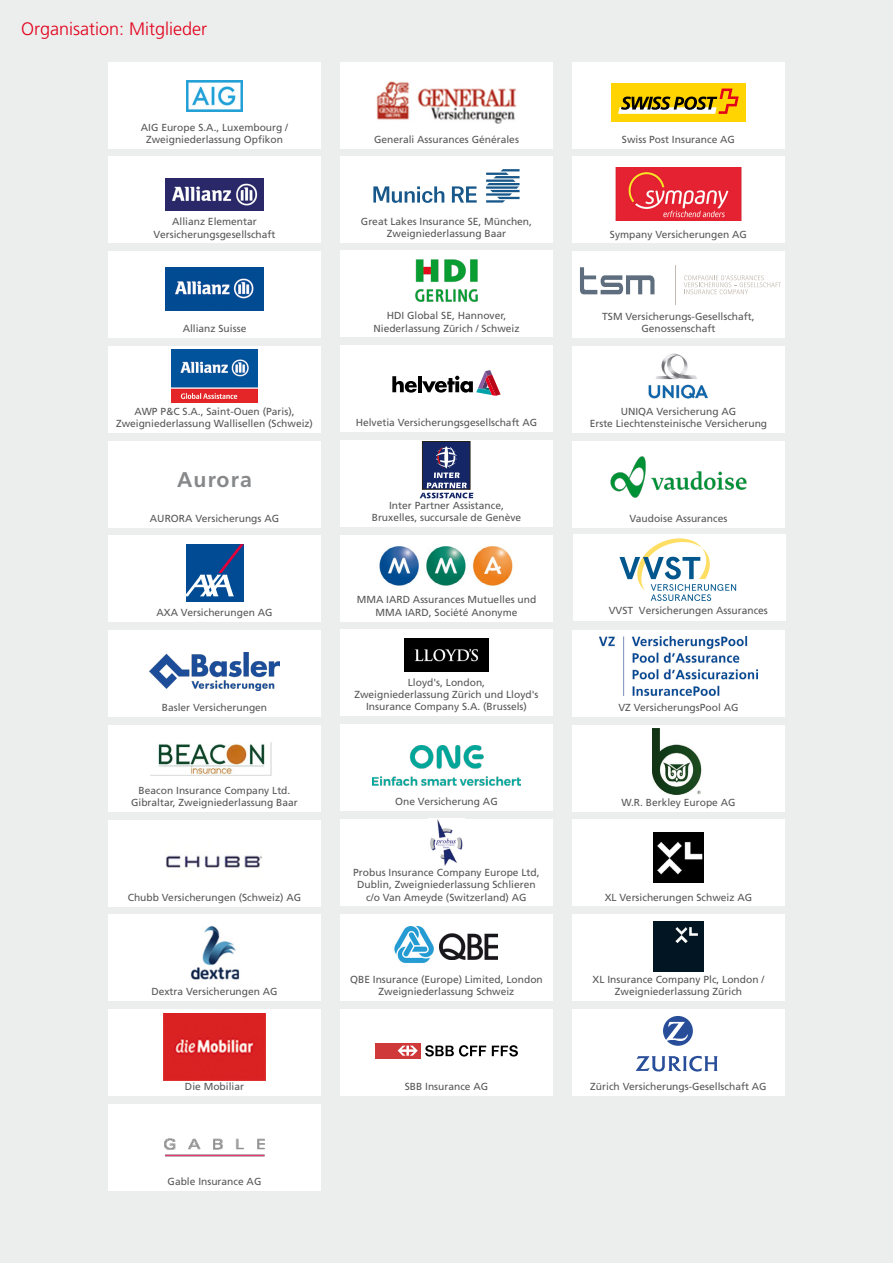
<style>
.page{position:relative;width:893px;height:1263px;background:#eceded}
.page>*{position:absolute;margin:0;border:0;box-sizing:border-box;transform-origin:0 0}
.Tabellentext{font:700 21.3px "Frutiger";letter-spacing:.05em;color:#87888a}
.Kapitel{font:300 18px "Frutiger";color:#e2001a}
.Tabellentext___klein{font:10.2px/12.3px "Frutiger";color:#58585a;text-align:center}
</style>
<div class="page">
<div style="left:108px;top:156px;width:213px;height:87px;background:#fff"></div>
<img style="left:166px;top:179px;width:97px;height:31px">
<div style="left:108px;top:440px;width:213px;height:87px;background:#fff"></div>
<div style="left:108px;top:346px;width:213px;height:87px;background:#fff"></div>
<img style="left:172px;top:349px;width:85px;height:54px">
<div style="left:108px;top:62px;width:213px;height:87px;background:#fff"></div>
<img style="left:186px;top:80px;width:57px;height:31px">
<div style="left:108px;top:251px;width:213px;height:87px;background:#fff"></div>
<img style="left:165px;top:267px;width:99px;height:44px">
<div style="left:108px;top:535px;width:213px;height:87px;background:#fff"></div>
<div style="left:186px;top:544px;width:58px;height:58px;background:#004b93"></div>
<svg style="left:186px;top:544px;width:58px;height:52px"></svg>
<div style="left:108px;top:630px;width:213px;height:87px;background:#fff"></div>
<img style="left:149px;top:653px;width:131px;height:38px">
<div style="left:340px;top:62px;width:213px;height:87px;background:#fff"></div>
<img style="left:376px;top:81px;width:141px;height:43px">
<div style="left:340px;top:250px;width:213px;height:87px;background:#fff"></div>
<img style="left:415px;top:259px;width:63px;height:43px">
<div style="left:340px;top:345px;width:213px;height:87px;background:#fff"></div>
<svg style="left:392px;top:370px;width:109px;height:26px"></svg>
<div style="left:340px;top:440px;width:213px;height:87px;background:#fff"></div>
<div style="left:422px;top:441px;width:48px;height:48px;background:#152667"></div>
<div style="left:422px;top:441px;width:48px;height:48px;border:1px solid #25211c"></div>
<svg style="left:420px;top:446px;width:53px;height:52px"></svg>
<div style="left:340px;top:629px;width:213px;height:87px;background:#fff"></div>
<img style="left:405px;top:638px;width:83px;height:34px">
<div style="left:340px;top:819px;width:213px;height:87px;background:#fff"></div>
<img style="left:430px;top:819px;width:33px;height:47px">
<div style="left:340px;top:914px;width:213px;height:87px;background:#fff"></div>
<img style="left:394px;top:927px;width:46px;height:37px">
<img style="left:440px;top:933px;width:57px;height:27px">
<div style="left:340px;top:1009px;width:213px;height:87px;background:#fff"></div>
<div style="left:375px;top:1043px;width:45px;height:15px;background:#d0393a"></div>
<svg style="left:398px;top:1045px;width:20px;height:11px"></svg>
<svg style="left:425px;top:1045px;width:61px;height:11px"></svg>
<svg style="left:492px;top:1045px;width:26px;height:11px"></svg>
<div style="left:572px;top:156px;width:213px;height:87px;background:#fff"></div>
<img style="left:615px;top:168px;width:127px;height:53px">
<div style="left:108px;top:819px;width:213px;height:87px;background:#fff"></div>
<img style="left:166px;top:855px;width:96px;height:13px">
<div style="left:108px;top:1104px;width:213px;height:87px;background:#fff"></div>
<img style="left:164px;top:1138px;width:101px;height:19px">
<div style="left:340px;top:724px;width:213px;height:87px;background:#fff"></div>
<img style="left:373px;top:745px;width:147px;height:41px">
<div style="left:108px;top:1009px;width:213px;height:87px;background:#fff"></div>
<img style="left:163px;top:1013px;width:103px;height:67px">
<div style="left:108px;top:914px;width:213px;height:87px;background:#fff"></div>
<img style="left:190px;top:926px;width:50px;height:54px">
<div style="left:340px;top:156px;width:213px;height:87px;background:#fff"></div>
<svg style="left:373px;top:169px;width:147px;height:34px"></svg>
<div style="left:572px;top:819px;width:213px;height:87px;background:#fff"></div>
<img style="left:653px;top:832px;width:51px;height:50px">
<div style="left:572px;top:914px;width:213px;height:87px;background:#fff"></div>
<div style="left:653px;top:921px;width:51px;height:50px;background:#021523"></div>
<div style="left:572px;top:1009px;width:213px;height:87px;background:#fff"></div>
<svg style="left:636px;top:1016px;width:82px;height:56px"></svg>
<div style="left:572px;top:346px;width:213px;height:87px;background:#fff"></div>
<img style="left:648px;top:353px;width:61px;height:46px">
<div style="left:572px;top:440px;width:213px;height:87px;background:#fff"></div>
<img style="left:610px;top:456px;width:137px;height:42px">
<div style="left:572px;top:251px;width:213px;height:87px;background:#fff"></div>
<svg style="left:580px;top:267px;width:74px;height:27px"></svg>
<hr style="left:675px;top:265px;width:1px;height:39px;background:#c3bbb2">
<svg style="left:684px;top:275px;width:97px;height:19px"></svg>
<div style="left:574px;top:534px;width:212px;height:87px;background:#fff"></div>
<div style="left:572px;top:725px;width:213px;height:87px;background:#fff"></div>
<img style="left:652px;top:728px;width:50px;height:66px">
<div style="left:572px;top:630px;width:213px;height:87px;background:#fff"></div>
<img style="left:600px;top:637px;width:157px;height:59px">
<div style="left:108px;top:725px;width:213px;height:87px;background:#fff"></div>
<img style="left:150px;top:742px;width:122px;height:34px">
<div style="left:572px;top:62px;width:213px;height:87px;background:#fff"></div>
<div style="left:611px;top:83px;width:135px;height:39px;background:#ffd400"></div>
<svg style="left:618px;top:89px;width:121px;height:25px"></svg>
<div style="left:340px;top:534px;width:213px;height:87px;background:#fff"></div>
<img style="left:379px;top:546px;width:134px;height:40px">
<img style="left:619px;top:538px;width:117px;height:63px">
<p class="Kapitel" style="left:21px;top:18px;width:188px">Organisation: Mitglieder</p>
<p class="Tabellentext___klein" style="left:141px;top:121px;width:149px">AIG Europe S.A., Luxembourg /<br>Zweigniederlassung Opfikon</p>
<p class="Tabellentext___klein" style="left:154px;top:215px;width:123px">Allianz Elementar<br>Versicherungsgesellschaft</p>
<p class="Tabellentext___klein" style="left:183px;top:322px;width:65px">Allianz Suisse</p>
<p class="Tabellentext___klein" style="left:134px;top:405px;width:162px">AWP P&amp;C S.A., Saint-Ouen (Paris),</p>
<p class="Tabellentext___klein" style="left:116px;top:417px;width:199px">Zweigniederlassung Wallisellen (Schweiz)</p>
<p class="Tabellentext" style="left:177px;top:467px;width:76px">Aurora</p>
<p class="Tabellentext___klein" style="left:150px;top:512px;width:131px">AURORA Versicherungs AG</p>
<p class="Tabellentext___klein" style="left:156px;top:607px;width:118px">AXA Versicherungen AG</p>
<p class="Tabellentext___klein" style="left:162px;top:701px;width:107px">Basler Versicherungen</p>
<p class="Tabellentext___klein" style="left:131px;top:784px;width:168px">Beacon Insurance Company Ltd.<br>Gibraltar, Zweigniederlassung Baar</p>
<p class="Tabellentext___klein" style="left:128px;top:891px;width:175px">Chubb Versicherungen (Schweiz) AG</p>
<p class="Tabellentext___klein" style="left:151px;top:986px;width:128px">Dextra Versicherungen AG</p>
<p class="Tabellentext___klein" style="left:185px;top:1080px;width:61px">Die Mobiliar</p>
<p class="Tabellentext___klein" style="left:168px;top:1175px;width:95px">Gable Insurance AG</p>
<p class="Tabellentext___klein" style="left:374px;top:133px;width:146px">Generali Assurances Générales</p>
<p class="Tabellentext___klein" style="left:361px;top:215px;width:173px">Great Lakes Insurance SE, München,<br>Zweigniederlassung Baar</p>
<p class="Tabellentext___klein" style="left:387px;top:309px;width:121px">HDI Global SE, Hannover,</p>
<p class="Tabellentext___klein" style="left:373px;top:322px;width:148px">Niederlassung Zürich / Schweiz</p>
<p class="Tabellentext___klein" style="left:356px;top:416px;width:183px">Helvetia Versicherungsgesellschaft AG</p>
<p class="Tabellentext___klein" style="left:372px;top:499px;width:151px">Inter Partner Assistance,<br>Bruxelles, succursale de Genève</p>
<p class="Tabellentext___klein" style="left:357px;top:594px;width:181px">MMA IARD Assurances Mutuelles und</p>
<p class="Tabellentext___klein" style="left:375px;top:606px;width:144px">MMA IARD, Société Anonyme</p>
<p class="Tabellentext___klein" style="left:354px;top:676px;width:186px">Lloyd's, London,<br>Zweigniederlassung Zürich und Lloyd's<br>Insurance Company S.A. (Brussels)</p>
<p class="Tabellentext___klein" style="left:395px;top:795px;width:104px">One Versicherung AG</p>
<p class="Tabellentext___klein" style="left:353px;top:866px;width:188px">Probus Insurance Company Europe Ltd,<br>Dublin, Zweigniederlassung Schlieren c/o Van Ameyde (Switzerland) AG</p>
<p class="Tabellentext___klein" style="left:350px;top:973px;width:194px">QBE Insurance (Europe) Limited, London<br>Zweigniederlassung Schweiz</p>
<p class="Tabellentext___klein" style="left:405px;top:1080px;width:85px">SBB Insurance AG</p>
<p class="Tabellentext___klein" style="left:622px;top:133px;width:115px">Swiss Post Insurance AG</p>
<p class="Tabellentext___klein" style="left:610px;top:228px;width:139px">Sympany Versicherungen AG</p>
<p class="Tabellentext___klein" style="left:602px;top:310px;width:154px">TSM Versicherungs-Gesellschaft,</p>
<p class="Tabellentext___klein" style="left:641px;top:322px;width:75px">Genossenschaft</p>
<p class="Tabellentext___klein" style="left:590px;top:405px;width:179px">UNIQA Versicherung AG<br>Erste Liechtensteinische Versicherung</p>
<p class="Tabellentext___klein" style="left:629px;top:512px;width:99px">Vaudoise Assurances</p>
<p class="Tabellentext___klein" style="left:609px;top:604px;width:161px">VVST Versicherungen Assurances</p>
<p class="Tabellentext___klein" style="left:618px;top:701px;width:122px">VZ VersicherungsPool AG</p>
<p class="Tabellentext___klein" style="left:621px;top:796px;width:116px">W.R. Berkley Europe AG</p>
<p class="Tabellentext___klein" style="left:605px;top:891px;width:149px">XL Versicherungen Schweiz AG</p>
<p class="Tabellentext___klein" style="left:593px;top:973px;width:173px">XL Insurance Company Plc, London /<br>Zweigniederlassung Zürich</p>
<p class="Tabellentext___klein" style="left:590px;top:1080px;width:178px">Zürich Versicherungs-Gesellschaft AG</p>
</div>
